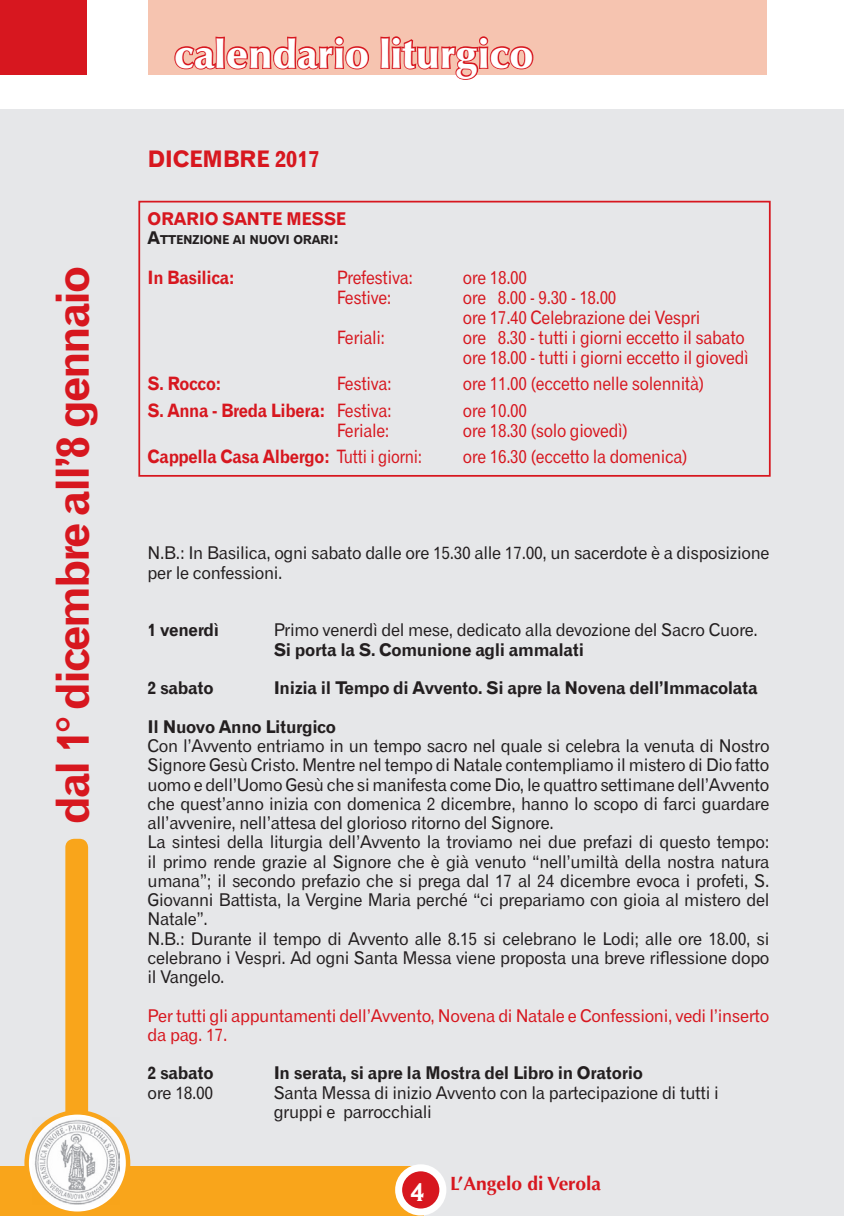
<style>
.page{position:relative;width:844px;height:1216px;background:#fff}
.page>*{position:absolute;margin:0;border:0;box-sizing:border-box;transform-origin:0 0}
.t1{font:45.5px "Gothic 720 BT Bold B";letter-spacing:-.05em;color:#d7171f}
.t2{font:900 40.25px "Optima";color:#fff}
.t3{font:700 24.5px "Cantoria";color:#fff}
.t4{font:22.75px "Gothic 720 BT Bold B";letter-spacing:-.02em;color:#d7171f}
.t5{font:700 19.25px "Optima";color:#d7171f}
.t6{font:18.38px/20.1px "Gothic 720 BT Roman B";letter-spacing:-.02em;color:#d7171f;scale:.91 1}
.t7{font:18.38px "Gothic 720 BT Bold B";letter-spacing:-.02em;color:#d7171f;scale:.91 1}
.t8{font:17.5px/19.2px "Gothic 720 BT Roman B";letter-spacing:-.02em;color:#231f20}
.t9{font:17.5px "Gothic 720 BT Bold B";letter-spacing:-.02em;color:#231f20}
.t10{font:17.5px/19.2px "Gothic 720 BT Roman B";letter-spacing:-.02em;color:#d7171f}
.t11{font:17.5px "Gothic 720 BT Bold B";letter-spacing:-.02em;color:#d7171f}
.t12{font:17.5px "Gothic 720 BT Bold B";color:#231f20}
.t13{font:12.25px "Gothic 720 BT Bold B";color:#231f20}
.s1{font-size:17.5px}
.s2{font-family:"Gothic 720 BT Roman B"}
</style>
<div class="page">
<div style="left:0;top:0;width:87px;height:74px;background:#d7171f"></div>
<div style="left:149px;top:0;width:617px;height:74px;background:#f6c4b0"></div>
<div style="left:0;top:109px;width:843px;height:1106px;background:#e6e7e9"></div>
<svg style="left:173px;top:36px;width:197px;height:39px"></svg>
<svg style="left:379px;top:36px;width:155px;height:44px"></svg>
<div style="left:0;top:1166px;width:423px;height:49px;background:#f9a51b"></div>
<div style="left:398px;top:1167px;width:45px;height:44px;background:#d7171f;border-radius:50%"></div>
<div style="left:395px;top:1164px;width:51px;height:51px;border:7px solid #fff;border-radius:50%"></div>
<div style="left:65px;top:838px;width:23px;height:318px;background:#f9a51b;border-radius:9px"></div>
<svg style="left:27px;top:1112px;width:101px;height:101px"></svg>
<div style="left:24px;top:1110px;width:106px;height:105px;border:4px solid #f9a51b;border-radius:50%"></div>
<img style="left:32px;top:1117px;width:88px;height:87px">
<div style="left:138px;top:201px;width:632px;height:275px;border:2px solid #d7171f"></div>
<h1 class="t1" style="left:45px;top:823px;width:559px;rotate:-90deg">dal 1° dicembre all’8 gennaio</h1>
<h2 class="t2" style="left:174px;top:30px;width:361px">calendario liturgico</h2>
<h3 class="t4" style="left:147px;top:145px;width:174px">DICEMBRE 2017</h3>
<p class="t11" style="left:147px;top:208px;width:200px">ORARIO SANTE MESSE</p>
<p class="t13" style="left:147px;top:232px;width:22px"><span class="s1">A</span>TTEN</p>
<p class="t13" style="left:192px;top:232px;width:16px">ZIONE</p>
<p class="t13" style="left:233px;top:232px;width:70px">AI NUOVI ORARI</p>
<p class="t12" style="left:333px;top:227px;width:8px">:</p>
<p class="t7" style="left:147px;top:266px;width:97px">In Basilica:</p>
<p class="t6" style="left:336px;top:267px;width:85px">Prefestiva:</p>
<p class="t6" style="left:462px;top:267px;width:72px">ore 18.00</p>
<p class="t6" style="left:336px;top:287px;width:62px">Festive:</p>
<p class="t6" style="left:462px;top:287px;width:262px">ore 8.00 - 9.30 - 18.00<br>ore 17.40 Celebrazione dei Vespri</p>
<p class="t6" style="left:336px;top:327px;width:55px">Feriali:</p>
<p class="t6" style="left:462px;top:327px;width:315px">ore 8.30 - tutti i giorni eccetto il sabato ore 18.00 - tutti i giorni eccetto il giovedì</p>
<p class="t7" style="left:147px;top:372px;width:83px">S. Rocco:</p>
<p class="t6" style="left:336px;top:373px;width:62px">Festiva:</p>
<p class="t6" style="left:462px;top:373px;width:267px">ore 11.00 (eccetto nelle solennità)</p>
<p class="t7" style="left:147px;top:399px;width:270px">S. Anna - Breda Libera: <span class="s2">Festiva:</span></p>
<p class="t6" style="left:462px;top:400px;width:72px">ore 10.00</p>
<p class="t6" style="left:336px;top:420px;width:59px">Feriale:</p>
<p class="t6" style="left:462px;top:420px;width:183px">ore 18.30 (solo giovedì)</p>
<p class="t7" style="left:147px;top:445px;width:303px">Cappella Casa Albergo: <span class="s2">Tutti i giorni:</span></p>
<p class="t6" style="left:462px;top:446px;width:249px">ore 16.30 (eccetto la domenica)</p>
<p class="t8" style="left:147px;top:543px;width:623px">N.B.: In Basilica, ogni sabato dalle ore 15.30 alle 17.00, un sacerdote è a disposizione per le confessioni.</p>
<p class="t9" style="left:147px;top:619px;width:73px">1 venerdì</p>
<p class="t8" style="left:273px;top:620px;width:485px">Primo venerdì del mese, dedicato alla devozione del Sacro Cuore.</p>
<p class="t9" style="left:273px;top:638px;width:312px">Si porta la S. Comunione agli ammalati</p>
<p class="t9" style="left:147px;top:677px;width:67px">2 sabato</p>
<p class="t9" style="left:273px;top:677px;width:485px">Inizia il Tempo di Avvento. Si apre la Novena dell’Immacolata</p>
<p class="t9" style="left:147px;top:715px;width:190px">Il Nuovo Anno Liturgico</p>
<p class="t8" style="left:147px;top:736px;width:623px">Con l’Avvento entriamo in un tempo sacro nel quale si celebra la venuta di Nostro Signore Gesù Cristo. Mentre nel tempo di Natale contempliamo il mistero di Dio fatto uomo e dell’Uomo Gesù che si manifesta come Dio, le quattro settimane dell’Avvento che quest’anno inizia con domenica 2 dicembre, hanno lo scopo di farci guardare all’avvenire, nell’attesa del glorioso ritorno del Signore.<br>La sintesi della liturgia dell’Avvento la troviamo nei due prefazi di questo tempo: il primo rende grazie al Signore che è già venuto “nell’umiltà della nostra natura umana”; il secondo prefazio che si prega dal 17 al 24 dicembre evoca i profeti, S.<br>Giovanni Battista, la Vergine Maria perché “ci prepariamo con gioia al mistero del Natale”.<br>N.B.: Durante il tempo di Avvento alle 8.15 si celebrano le Lodi; alle ore 18.00, si celebrano i Vespri. Ad ogni Santa Messa viene proposta una breve riflessione dopo il Vangelo.</p>
<p class="t10" style="left:147px;top:1005px;width:623px">Per tutti gli appuntamenti dell’Avvento, Novena di Natale e Confessioni, vedi l’inserto da pag. 17.</p>
<p class="t9" style="left:147px;top:1062px;width:67px">2 sabato</p>
<p class="t9" style="left:273px;top:1062px;width:371px">In serata, si apre la Mostra del Libro in Oratorio</p>
<p class="t8" style="left:147px;top:1082px;width:67px">ore 18.00</p>
<p class="t8" style="left:273px;top:1082px;width:446px">Santa Messa di inizio Avvento con la partecipazione di tutti i gruppi e parrocchiali</p>
<h3 class="t3" style="left:410px;top:1177px;width:16px">4</h3>
<p class="t5" style="left:450px;top:1172px;width:152px">L’Angelo di Verola</p>
</div>
